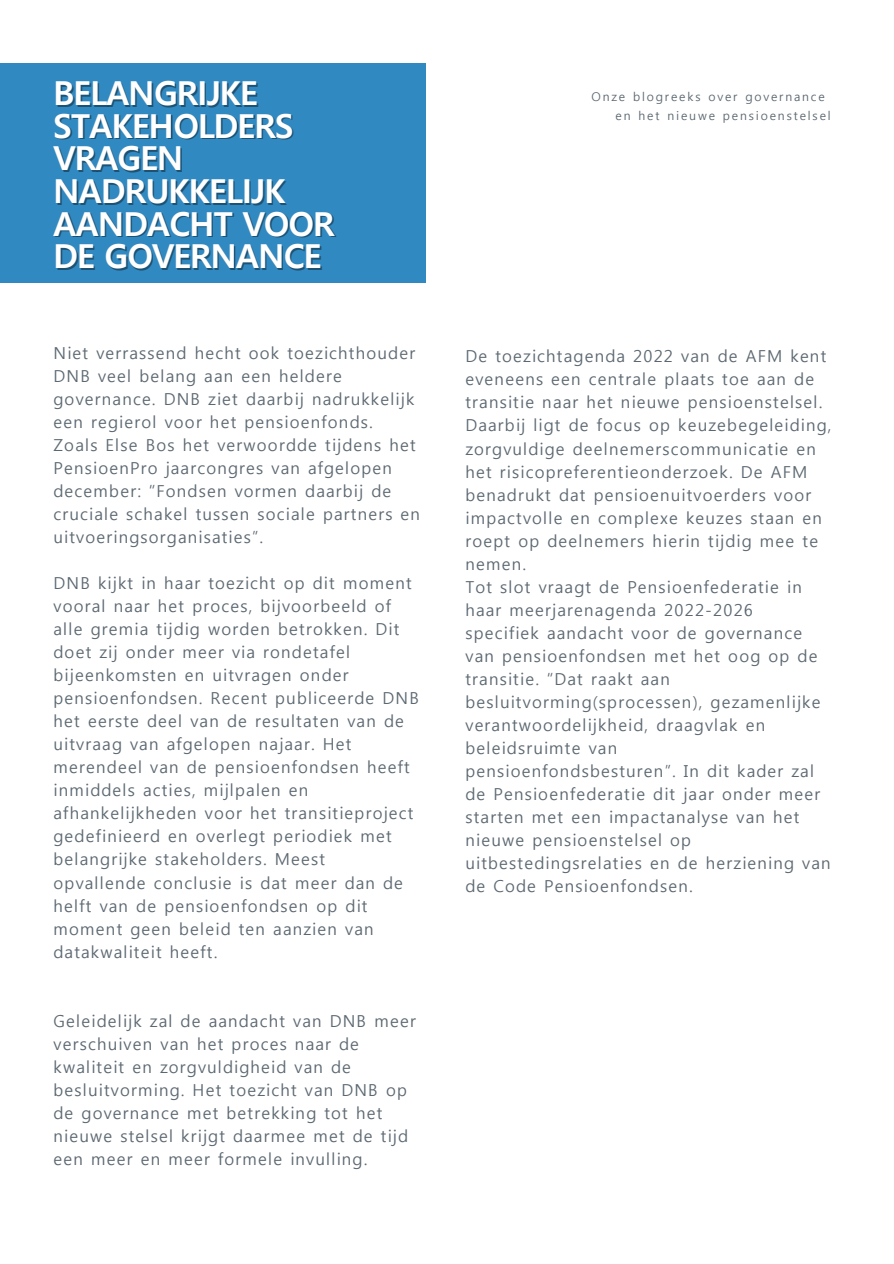
<style>
.page{position:relative;width:894px;height:1264px;background:#fff}
.page>*{position:absolute;margin:0;border:0;box-sizing:border-box;transform-origin:0 0}
.t1{font:700 33px/32.7px "Malgun Gothic";letter-spacing:-.03em;color:#fff}
.t2{font:16.5px/23px "Malgun Gothic";letter-spacing:.07em;color:#5c6871}
.t3{font:12px "Malgun Gothic";letter-spacing:.15em;color:#5c6871}
</style>
<div class="page">
<div style="left:0;top:64px;width:426px;height:218px;background:#3189c1"></div>
<p class="t1" style="left:54px;top:75px;width:283px">BELANGRIJKE<br>STAKEHOLDERS<br>VRAGEN<br>NADRUKKELIJK<br>AANDACHT VOOR<br>DE GOVERNANCE</p>
<p class="t2" style="left:54px;top:340px;width:368px">Niet verrassend hecht ook toezichthouder DNB veel belang aan een heldere governance. DNB ziet daarbij nadrukkelijk een regierol voor het pensioenfonds.<br>Zoals Else Bos het verwoordde tijdens het PensioenPro jaarcongres van afgelopen december: “Fondsen vormen daarbij de cruciale schakel tussen sociale partners en uitvoeringsorganisaties”.</p>
<p class="t2" style="left:54px;top:570px;width:367px">DNB kijkt in haar toezicht op dit moment vooral naar het proces, bijvoorbeeld of alle gremia tijdig worden betrokken. Dit doet zij onder meer via rondetafel bijeenkomsten en uitvragen onder pensioenfondsen. Recent publiceerde DNB het eerste deel van de resultaten van de uitvraag van afgelopen najaar. Het merendeel van de pensioenfondsen heeft inmiddels acties, mijlpalen en afhankelijkheden voor het transitieproject gedefinieerd en overlegt periodiek met belangrijke stakeholders. Meest opvallende conclusie is dat meer dan de helft van de pensioenfondsen op dit moment geen beleid ten aanzien van datakwaliteit heeft.</p>
<p class="t2" style="left:54px;top:1008px;width:364px">Geleidelijk zal de aandacht van DNB meer verschuiven van het proces naar de kwaliteit en zorgvuldigheid van de besluitvorming. Het toezicht van DNB op de governance met betrekking tot het nieuwe stelsel krijgt daarmee met de tijd een meer en meer formele invulling.</p>
<p class="t3" style="left:591px;top:88px;width:234px">Onze blogreeks over governance</p>
<p class="t3" style="left:615px;top:107px;width:217px">en het nieuwe pensioenstelsel</p>
<p class="t2" style="left:465px;top:344px;width:367px">De toezichtagenda 2022 van de AFM kent eveneens een centrale plaats toe aan de transitie naar het nieuwe pensioenstelsel.<br>Daarbij ligt de focus op keuzebegeleiding, zorgvuldige deelnemerscommunicatie en het risicopreferentieonderzoek. De AFM benadrukt dat pensioenuitvoerders voor impactvolle en complexe keuzes staan en roept op deelnemers hierin tijdig mee te nemen.</p>
<p class="t2" style="left:465px;top:574px;width:366px">Tot slot vraagt de Pensioenfederatie in haar meerjarenagenda 2022-2026<br>specifiek aandacht voor de governance van pensioenfondsen met het oog op de transitie. “Dat raakt aan besluitvorming(sprocessen), gezamenlijke verantwoordelijkheid, draagvlak en beleidsruimte van pensioenfondsbesturen”. In dit kader zal de Pensioenfederatie dit jaar onder meer starten met een impactanalyse van het nieuwe pensioenstelsel op uitbestedingsrelaties en de herziening van de Code Pensioenfondsen.</p>
</div>
